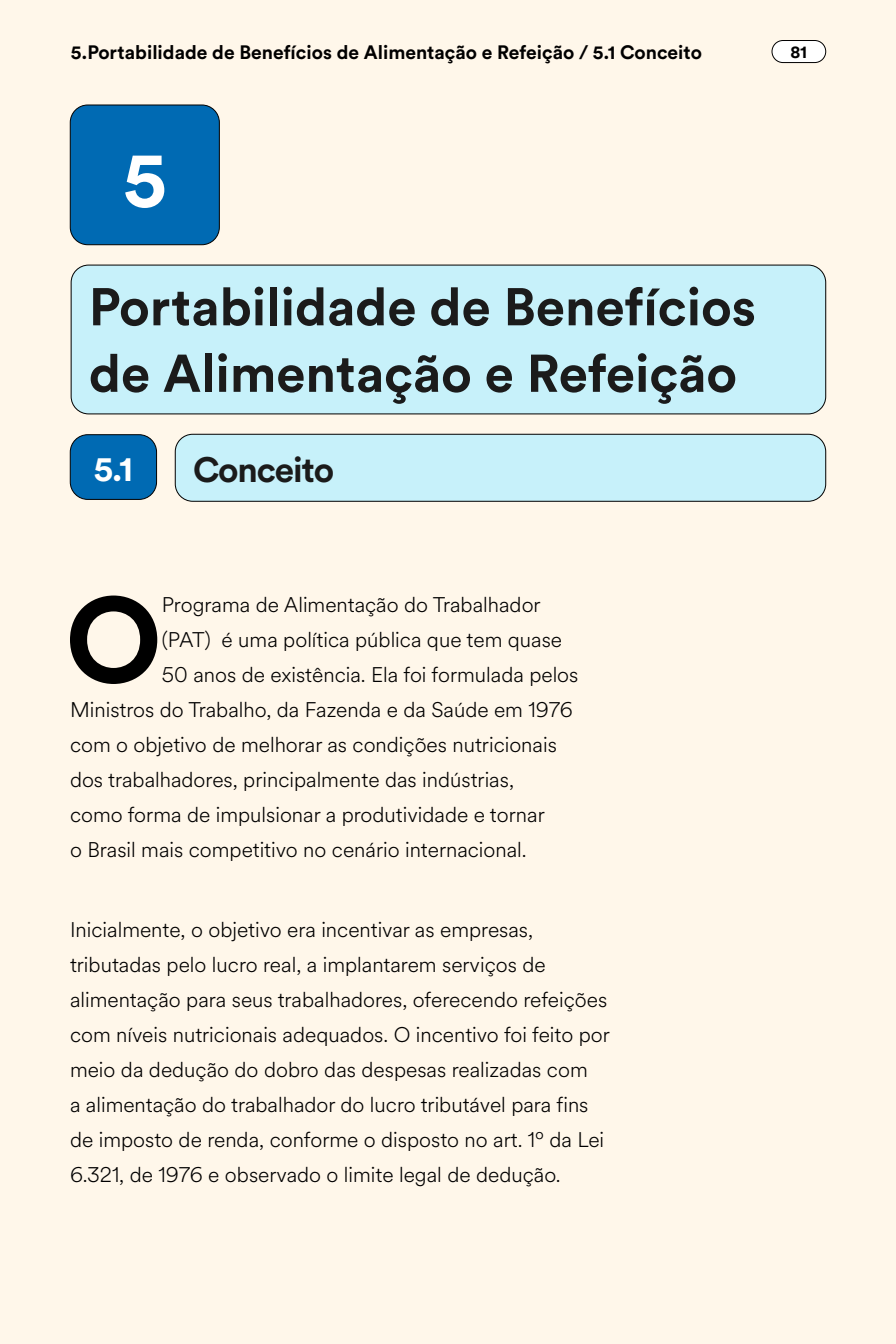
<style>
.page{position:relative;width:896px;height:1344px;background:#fff7ea}
.page>*{position:absolute;margin:0;border:0;box-sizing:border-box;transform-origin:0 0}
.t1{font:700 119.7px "Circular Std";color:#000}
.t2{font:700 78.75px "Circular Std";color:#fff}
.t3{font:700 52.5px/66.5px "Circular Std";color:#1b1b1b}
.t4{font:700 35px "Circular Std";letter-spacing:-.03em;color:#1b1b1b}
.t5{font:700 35px "Circular Std";color:#fff}
.t6{font:300 21px/35px "Circular Spotify Text";color:#000}
.t7{font:700 19.25px "Circular Std";color:#000}
.t8{font:700 17.5px "Circular Std";color:#000}
</style>
<div class="page">
<div style="left:772px;top:41px;width:54px;height:22px;background:#fff;border-radius:11px"></div>
<div style="left:772px;top:40px;width:54px;height:23px;border:1px solid #000;border-radius:11px"></div>
<div style="left:71px;top:265px;width:755px;height:149px;background:#c7f1fa;border-radius:18px"></div>
<div style="left:71px;top:265px;width:755px;height:149px;border:1px solid #000;border-radius:18px"></div>
<div style="left:70px;top:105px;width:149px;height:140px;background:#006ab3;border-radius:18px"></div>
<div style="left:70px;top:105px;width:150px;height:140px;border:1px solid #000;border-radius:18px"></div>
<div style="left:175px;top:434px;width:651px;height:67px;background:#c7f1fa;border-radius:18px"></div>
<div style="left:175px;top:434px;width:651px;height:68px;border:1px solid #000;border-radius:18px"></div>
<div style="left:70px;top:435px;width:87px;height:64px;background:#006ab3;border-radius:18px"></div>
<div style="left:70px;top:434px;width:87px;height:66px;border:1px solid #000;border-radius:18px"></div>
<p class="t7" style="left:71px;top:40px;width:633px">5.Portabilidade de Benefícios de Alimentação e Refeição / 5.1 Conceito</p>
<h2 class="t2" style="left:123px;top:128px;width:45px">5</h2>
<h3 class="t3" style="left:89px;top:273px;width:669px">Portabilidade de Benefícios de Alimentação e Refeição</h3>
<h3 class="t5" style="left:94px;top:446px;width:41px">5.1</h3>
<h3 class="t4" style="left:193px;top:447px;width:143px">Conceito</h3>
<p class="t8" style="left:791px;top:40px;width:18px">81</p>
<h1 class="t1" style="left:65px;top:563px;width:98px">O</h1>
<p class="t6" style="left:162px;top:588px;width:380px">Programa de Alimentação do Trabalhador</p>
<p class="t6" style="left:162px;top:623px;width:402px">(PAT) é uma política pública que tem quase</p>
<p class="t6" style="left:162px;top:658px;width:418px">50 anos de existência. Ela foi formulada pelos</p>
<p class="t6" style="left:70px;top:693px;width:504px">Ministros do Trabalho, da Fazenda e da Saúde em 1976</p>
<p class="t6" style="left:70px;top:728px;width:488px">com o objetivo de melhorar as condições nutricionais</p>
<p class="t6" style="left:70px;top:763px;width:446px">dos trabalhadores, principalmente das indústrias,</p>
<p class="t6" style="left:70px;top:798px;width:476px">como forma de impulsionar a produtividade e tornar</p>
<p class="t6" style="left:70px;top:833px;width:458px">o Brasil mais competitivo no cenário internacional.</p>
<p class="t6" style="left:70px;top:913px;width:541px">Inicialmente, o objetivo era incentivar as empresas, tributadas pelo lucro real, a implantarem serviços de alimentação para seus trabalhadores, oferecendo refeições com níveis nutricionais adequados. O incentivo foi feito por meio da dedução do dobro das despesas realizadas com<br>a alimentação do trabalhador do lucro tributável para fins de imposto de renda, conforme o disposto no art. 1º da Lei 6.321, de 1976 e observado o limite legal de dedução.</p>
</div>
